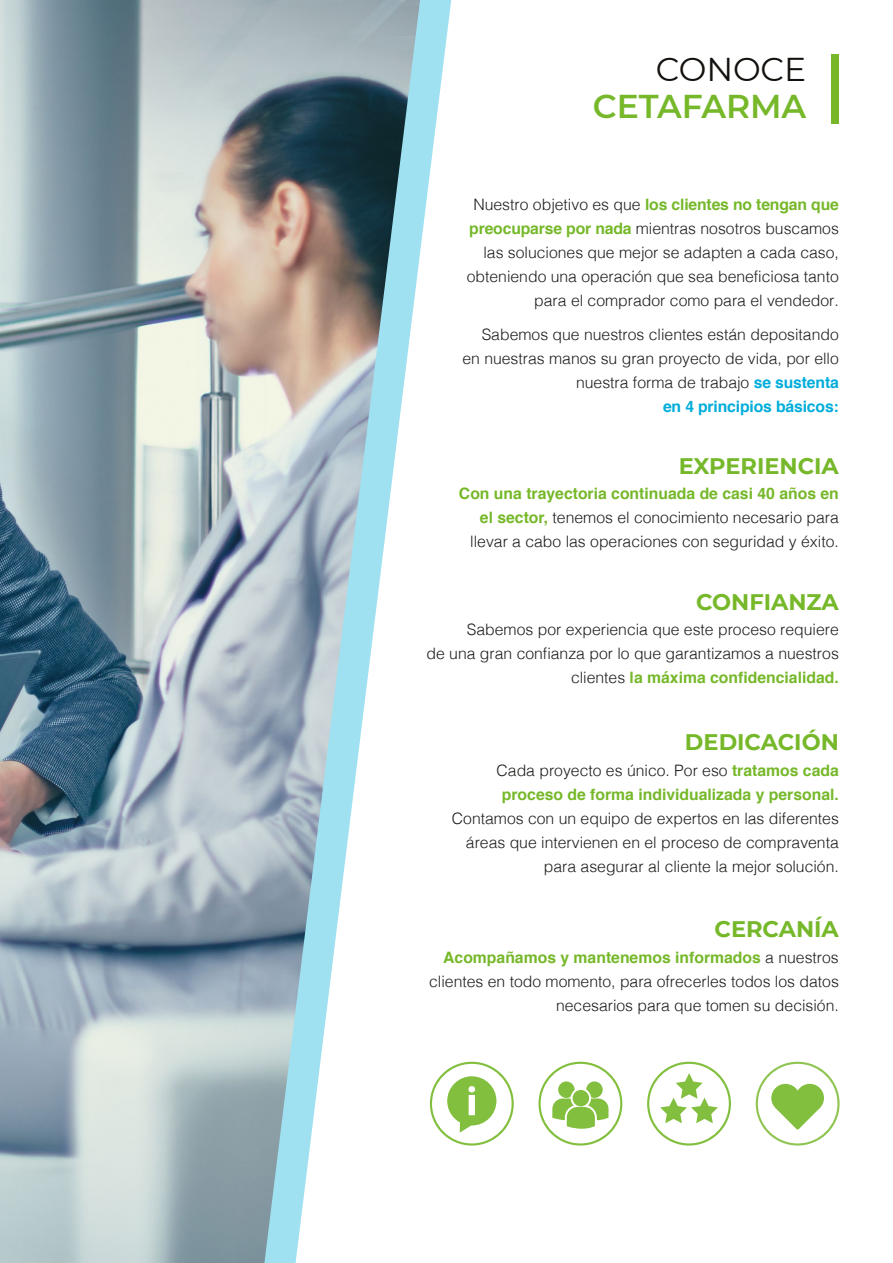
<style>
.page{position:relative;width:893px;height:1263px;background:#fff}
.page>*{position:absolute;margin:0;border:0;box-sizing:border-box;transform-origin:0 0}
.t1{font:600 33px "Montserrat";letter-spacing:-.005em;color:#76b82a}
.t2{font:33px "Montserrat";letter-spacing:-.005em;color:#13100d}
.t3{font:700 22.5px "Montserrat";color:#76b82a}
.t4{font:300 15.75px/24px "Helvetica";color:#1d1d1b;text-align:right}
.t5{font:700 15.75px/24px "Helvetica";color:#76b82a;text-align:center}
.s1{font-weight:700;color:#76b82a}
.s2{font-weight:700;color:#00adda}
.s3{font-weight:300;color:#1d1d1b}
</style>
<div class="page">
<svg style="left:420px;top:0;width:32px;height:1106px"></svg>
<img style="left:0;top:0;width:420px;height:1263px">
<div style="left:832px;top:54px;width:7px;height:69px;background:#76b82a"></div>
<svg style="left:756px;top:1062px;width:84px;height:83px"></svg>
<svg style="left:430px;top:1062px;width:84px;height:83px"></svg>
<svg style="left:538px;top:1062px;width:84px;height:83px"></svg>
<svg style="left:647px;top:1062px;width:84px;height:83px"></svg>
<h1 class="t2" style="left:656px;top:47px;width:152px">CONOCE</h1>
<h1 class="t1" style="left:593px;top:83px;width:215px">CETAFARMA</h1>
<p class="t4" style="left:467px;top:191px;width:374px">Nuestro objetivo es que <span class="s1">los clientes no tengan que preocuparse por nada</span> mientras nosotros buscamos las soluciones que mejor se adapten a cada caso, obteniendo una operación que sea beneficiosa tanto para el comprador como para el vendedor.</p>
<p class="t4" style="left:462px;top:322px;width:378px">Sabemos que nuestros clientes están depositando en nuestras manos su gran proyecto de vida, por ello nuestra forma de trabajo <span class="s2">se sustenta<br>en 4 principios básicos:</span></p>
<h2 class="t3" style="left:679px;top:449px;width:162px">EXPERIENCIA</h2>
<p class="t4" style="left:459px;top:480px;width:381px"><span class="s1">Con una trayectoria continuada de casi 40 años en el sector,</span> tenemos el conocimiento necesario para llevar a cabo las operaciones con seguridad y éxito.</p>
<h2 class="t3" style="left:696px;top:586px;width:144px">CONFIANZA</h2>
<p class="t4" style="left:426px;top:617px;width:414px">Sabemos por experiencia que este proceso requiere<br>de una gran confianza por lo que garantizamos a nuestros clientes <span class="s1">la máxima confidencialidad.</span></p>
<h2 class="t3" style="left:685px;top:726px;width:155px">DEDICACIÓN</h2>
<p class="t5" style="left:497px;top:758px;width:344px"><span class="s3">Cada proyecto es único. Por eso</span> tratamos cada proceso de forma individualizada y personal.</p>
<p class="t4" style="left:452px;top:805px;width:388px">Contamos con un equipo de expertos en las diferentes áreas que intervienen en el proceso de compraventa para asegurar al cliente la mejor solución.</p>
<h2 class="t3" style="left:714px;top:913px;width:126px">CERCANÍA</h2>
<p class="t4" style="left:429px;top:944px;width:411px"><span class="s1">Acompañamos y mantenemos informados</span> a nuestros clientes en todo momento, para ofrecerles todos los datos necesarios para que tomen su decisión.</p>
</div>
